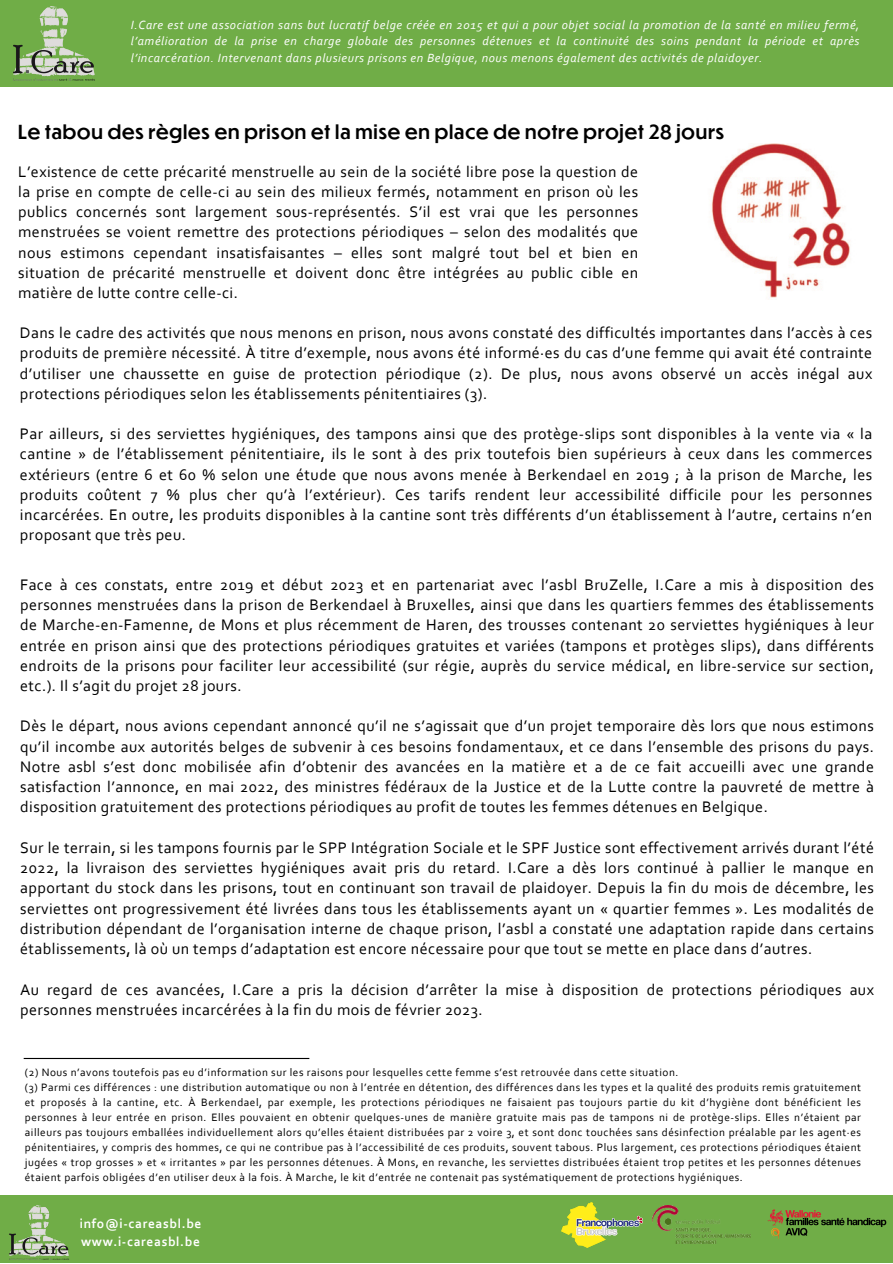
<style>
.page{position:relative;width:893px;height:1264px;background:#fff}
.page>*{position:absolute;margin:0;border:0;box-sizing:border-box;transform-origin:0 0}
.t1{font:500 18.75px "Dunbar Tall";letter-spacing:.045em;color:#000}
.t2{font:16.05px/20.2px "Corbel";letter-spacing:.025em;color:#000;text-align:justify}
.t3{font:700 13.5px "Corbel";letter-spacing:.05em;color:#fff}
.t4{font:italic 12.45px/16.6px "Corbel";letter-spacing:.045em;color:#fff;text-align:justify}
.t5{font:11.25px/15px "Corbel";letter-spacing:.05em;color:#000;text-align:justify}
</style>
<div class="page">
<div style="left:0;top:0;width:892px;height:87px;background:#70ad47"></div>
<img style="left:13px;top:6px;width:82px;height:75px">
<div style="left:0;top:1194px;width:892px;height:68px;background:#70ad47"></div>
<img style="left:9px;top:1205px;width:60px;height:55px">
<img style="left:767px;top:1209px;width:120px;height:30px">
<img style="left:652px;top:1205px;width:98px;height:37px">
<img style="left:561px;top:1202px;width:81px;height:44px">
<img style="left:711px;top:143px;width:140px;height:155px">
<hr style="left:24px;top:1057px;width:285px;height:2px;background:#000">
<p class="t4" style="left:131px;top:17px;width:730px">I.Care est une association sans but lucratif belge créée en 2015 et qui a pour objet social la promotion de la santé en milieu fermé, l’amélioration de la prise en charge globale des personnes détenues et la continuité des soins pendant la période et après l’incarcération. Intervenant dans plusieurs prisons en Belgique, nous menons également des activités de plaidoyer.</p>
<p class="t1" style="left:18px;top:119px;width:707px">Le tabou des règles en prison et la mise en place de notre projet 28 jours</p>
<p class="t2" style="left:18px;top:163px;width:621px">L’existence de cette précarité menstruelle au sein de la société libre pose la question de la prise en compte de celle-ci au sein des milieux fermés, notamment en prison où les publics concernés sont largement sous-représentés. S’il est vrai que les personnes menstruées se voient remettre des protections périodiques – selon des modalités que nous estimons cependant insatisfaisantes – elles sont malgré tout bel et bien en situation de précarité menstruelle et doivent donc être intégrées au public cible en matière de lutte contre celle-ci.</p>
<p class="t2" style="left:20px;top:324px;width:853px">Dans le cadre des activités que nous menons en prison, nous avons constaté des difficultés importantes dans l’accès à ces produits de première nécessité. À titre d’exemple, nous avons été informé∙es du cas d’une femme qui avait été contrainte d’utiliser une chaussette en guise de protection périodique (2). De plus, nous avons observé un accès inégal aux protections périodiques selon les établissements pénitentiaires (3).</p>
<p class="t2" style="left:20px;top:425px;width:853px">Par ailleurs, si des serviettes hygiéniques, des tampons ainsi que des protège-slips sont disponibles à la vente via « la cantine » de l’établissement pénitentiaire, ils le sont à des prix toutefois bien supérieurs à ceux dans les commerces extérieurs (entre 6 et 60 % selon une étude que nous avons menée à Berkendael en 2019 ; à la prison de Marche, les produits coûtent 7 % plus cher qu’à l’extérieur). Ces tarifs rendent leur accessibilité difficile pour les personnes incarcérées. En outre, les produits disponibles à la cantine sont très différents d’un établissement à l’autre, certains n’en proposant que très peu.</p>
<p class="t2" style="left:20px;top:575px;width:855px">Face à ces constats, entre 2019 et début 2023 et en partenariat avec l’asbl BruZelle, I.Care a mis à disposition des personnes menstruées dans la prison de Berkendael à Bruxelles, ainsi que dans les quartiers femmes des établissements de Marche-en-Famenne, de Mons et plus récemment de Haren, des trousses contenant 20 serviettes hygiéniques à leur entrée en prison ainsi que des protections périodiques gratuites et variées (tampons et protèges slips), dans différents endroits de la prisons pour faciliter leur accessibilité (sur régie, auprès du service médical, en libre-service sur section, etc.). Il s’agit du projet 28 jours.</p>
<p class="t2" style="left:20px;top:717px;width:855px">Dès le départ, nous avions cependant annoncé qu’il ne s’agissait que d’un projet temporaire dès lors que nous estimons qu’il incombe aux autorités belges de subvenir à ces besoins fondamentaux, et ce dans l’ensemble des prisons du pays.<br>Notre asbl s’est donc mobilisée afin d’obtenir des avancées en la matière et a de ce fait accueilli avec une grande satisfaction l’annonce, en mai 2022, des ministres fédéraux de la Justice et de la Lutte contre la pauvreté de mettre à disposition gratuitement des protections périodiques au profit de toutes les femmes détenues en Belgique.</p>
<p class="t2" style="left:20px;top:838px;width:855px">Sur le terrain, si les tampons fournis par le SPP Intégration Sociale et le SPF Justice sont effectivement arrivés durant l’été 2022, la livraison des serviettes hygiéniques avait pris du retard. I.Care a dès lors continué à pallier le manque en apportant du stock dans les prisons, tout en continuant son travail de plaidoyer. Depuis la fin du mois de décembre, les serviettes ont progressivement été livrées dans tous les établissements ayant un « quartier femmes ». Les modalités de distribution dépendant de l’organisation interne de chaque prison, l’asbl a constaté une adaptation rapide dans certains établissements, là où un temps d’adaptation est encore nécessaire pour que tout se mette en place dans d’autres.</p>
<p class="t2" style="left:20px;top:980px;width:855px">Au regard de ces avancées, I.Care a pris la décision d’arrêter la mise à disposition de protections périodiques aux personnes menstruées incarcérées à la fin du mois de février 2023.</p>
<p class="t5" style="left:25px;top:1065px;width:655px">(2) Nous n’avons toutefois pas eu d’information sur les raisons pour lesquelles cette femme s’est retrouvée dans cette situation.</p>
<p class="t5" style="left:25px;top:1080px;width:837px">(3) Parmi ces différences : une distribution automatique ou non à l’entrée en détention, des différences dans les types et la qualité des produits remis gratuitement et proposés à la cantine, etc. À Berkendael, par exemple, les protections périodiques ne faisaient pas toujours partie du kit d’hygiène dont bénéficient les personnes à leur entrée en prison. Elles pouvaient en obtenir quelques-unes de manière gratuite mais pas de tampons ni de protège-slips. Elles n’étaient par ailleurs pas toujours emballées individuellement alors qu’elles étaient distribuées par 2 voire 3, et sont donc touchées sans désinfection préalable par les agent·es pénitentiaires, y compris des hommes, ce qui ne contribue pas à l’accessibilité de ces produits, souvent tabous. Plus largement, ces protections périodiques étaient jugées « trop grosses » et « irritantes » par les personnes détenues. À Mons, en revanche, les serviettes distribuées étaient trop petites et les personnes détenues étaient parfois obligées d’en utiliser deux à la fois. À Marche, le kit d’entrée ne contenait pas systématiquement de protections hygiéniques.</p>
<p class="t3" style="left:80px;top:1218px;width:123px">info@i-careasbl.be</p>
<p class="t3" style="left:81px;top:1236px;width:120px">www.i-careasbl.be</p>
</div>
